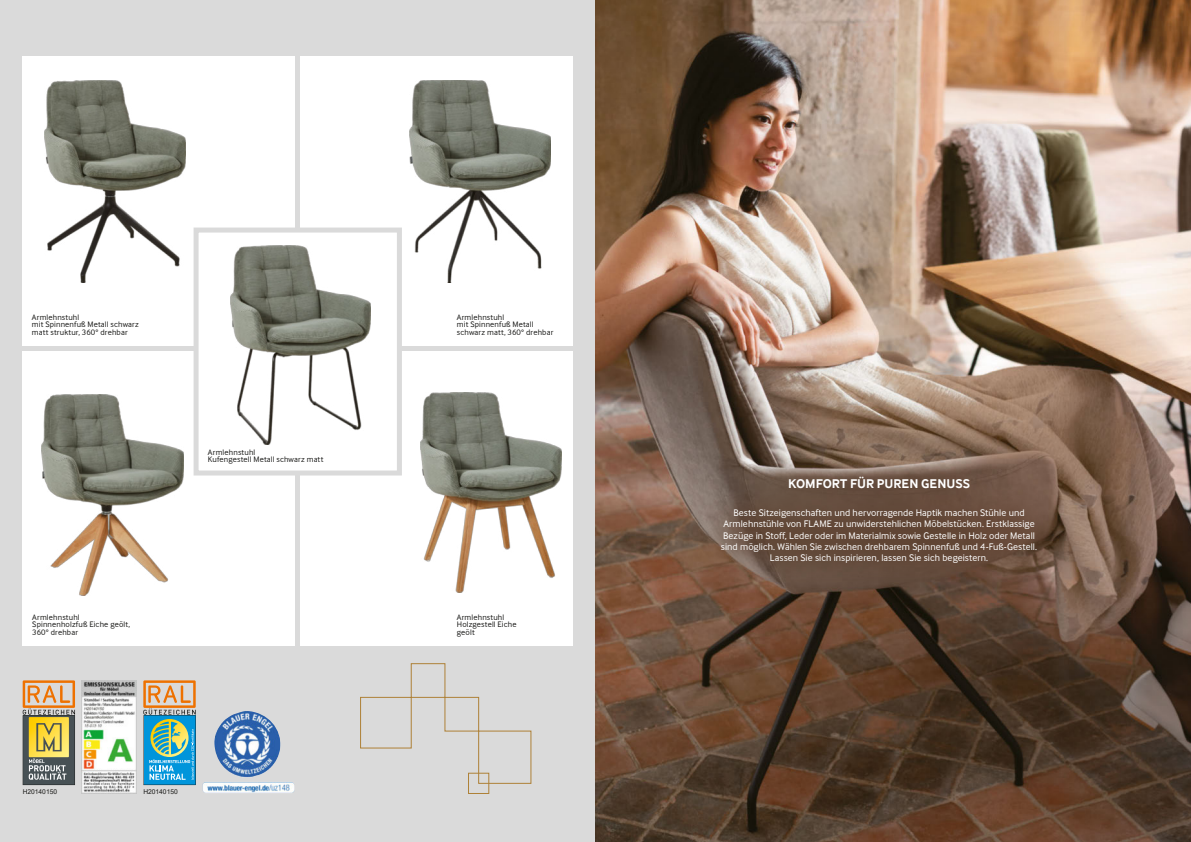
<style>
.page{position:relative;width:1191px;height:842px;background:#fff}
.page>*{position:absolute;margin:0;border:0;box-sizing:border-box;transform-origin:0 0}
.t1{font:700 13px "Pfister Inter Face";letter-spacing:.005em;color:#fff}
.t2{font:9.8px/11.3px "Pfister Inter Face";letter-spacing:.005em;color:#fff;text-align:center}
.t3{font:8.2px/7.5px "Pfister Inter Face";letter-spacing:.02em;color:#1a1a18}
.t4{font:6.7px "Arial";color:#1a1a18}
</style>
<div class="page">
<div style="left:0;top:0;width:595px;height:842px;background:#dadada"></div>
<div style="left:23px;top:57px;width:272px;height:289px;background:#fff"></div>
<div style="left:23px;top:351px;width:272px;height:295px;background:#fff"></div>
<div style="left:300px;top:57px;width:273px;height:289px;background:#fff"></div>
<div style="left:300px;top:351px;width:273px;height:295px;background:#fff"></div>
<img style="left:45px;top:80px;width:141px;height:203px">
<img style="left:421px;top:392px;width:140px;height:200px">
<img style="left:410px;top:80px;width:140px;height:203px">
<svg style="left:193px;top:227px;width:209px;height:249px"></svg>
<img style="left:41px;top:395px;width:143px;height:200px">
<svg style="left:23px;top:680px;width:52px;height:105px"></svg>
<svg style="left:143px;top:680px;width:53px;height:105px"></svg>
<img style="left:82px;top:680px;width:54px;height:114px">
<img style="left:203px;top:711px;width:91px;height:82px">
<div style="left:478px;top:731px;width:53px;height:53px;border:1px solid #ae8137"></div>
<div style="left:411px;top:663px;width:34px;height:35px;border:1px solid #ae8137"></div>
<div style="left:468px;top:773px;width:21px;height:21px;border:1px solid #ae8137"></div>
<div style="left:360px;top:697px;width:51px;height:51px;border:1px solid #ae8137"></div>
<div style="left:445px;top:697px;width:34px;height:34px;border:1px solid #ae8137"></div>
<img style="left:595px;top:0;width:596px;height:842px">
<div style="left:694px;top:449px;width:369px;height:141px;background:#5c3d2a;opacity:.6"></div>
<img style="left:231px;top:245px;width:139px;height:200px">
<p class="t3" style="left:32px;top:313px;width:108px">Armlehnstuhl<br>mit Spinnenfuß Metall schwarz matt struktur, 360° drehbar</p>
<p class="t3" style="left:32px;top:613px;width:99px">Armlehnstuhl<br>Spinnenholzfuß Eiche geölt,<br>360° drehbar</p>
<p class="t3" style="left:208px;top:448px;width:117px">Armlehnstuhl<br>Kufengestell Metall schwarz matt</p>
<p class="t4" style="left:23px;top:787px;width:36px">H20140150</p>
<p class="t4" style="left:143px;top:787px;width:36px">H20140150</p>
<p class="t3" style="left:457px;top:313px;width:98px">Armlehnstuhl<br>mit Spinnenfuß Metall schwarz matt, 360° drehbar</p>
<p class="t3" style="left:457px;top:613px;width:61px">Armlehnstuhl<br>Holzgestell Eiche geölt</p>
<h1 class="t1" style="left:788px;top:476px;width:183px">KOMFORT FÜR PUREN GENUSS</h1>
<p class="t2" style="left:721px;top:507px;width:318px">Beste Sitzeigenschaften und hervorragende Haptik machen Stühle und Armlehnstühle von FLAME zu unwiderstehlichen Möbelstücken. Erstklassige Bezüge in Stoff, Leder oder im Materialmix sowie Gestelle in Holz oder Metall sind möglich. Wählen Sie zwischen drehbarem Spinnenfuß und 4-Fuß-Gestell.<br>Lassen Sie sich inspirieren, lassen Sie sich begeistern.</p>
</div>
